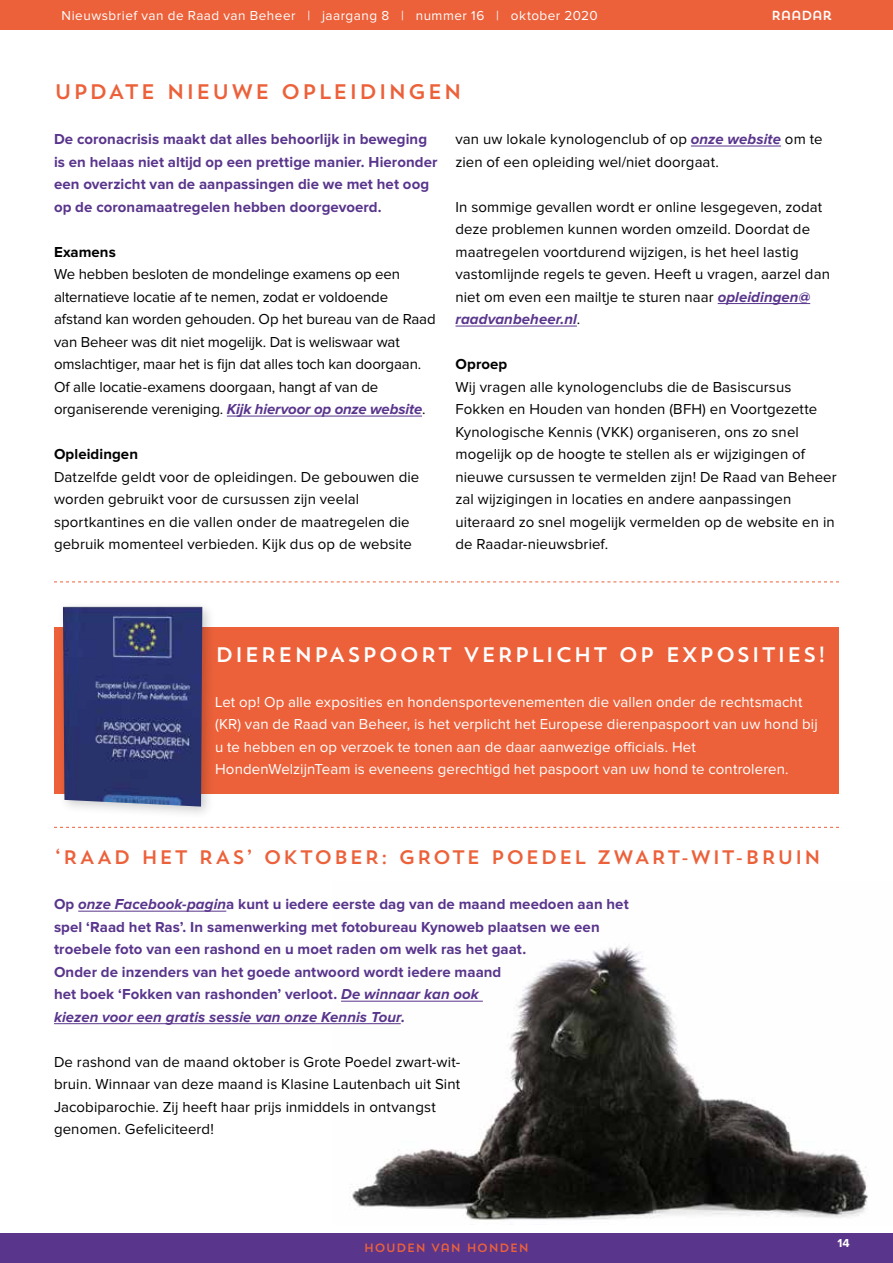
<style>
.page{position:relative;width:893px;height:1263px;background:#fff}
.page>*{position:absolute;margin:0;border:0;box-sizing:border-box;transform-origin:0 0}
.t1{font:21px "Trend Sans One";letter-spacing:.045em;color:#fff}
.t2{font:21px "Trend Sans One";letter-spacing:.045em;color:#ec613a}
.t3{font:19.5px "Trend Sans One";letter-spacing:.05em;color:#ec613a}
.t4{font:15px/22.5px "Proxima Nova";letter-spacing:.005em;color:#000}
.t5{font:700 15px/22.5px "Proxima Nova";letter-spacing:.005em;color:#59358c}
.t6{font:15px/22.5px "Proxima Nova";letter-spacing:.005em;color:#fff}
.t7{font:700 15px "Proxima Nova";letter-spacing:.005em;color:#000}
.t8{font:13.5px "Proxima Nova";letter-spacing:.035em;color:#fff}
.t9{font:13.05px "Trend Sans One";letter-spacing:-.07em;color:#fff}
.t10{font:12px "Trend Sans One";color:#ec613a}
.t11{font:700 12px "Proxima Nova";color:#fff}
.s1{font-weight:700;font-style:italic;color:#59358c}
.s2{font-style:italic}
</style>
<div class="page">
<div style="left:0;top:1233px;width:893px;height:30px;background:#59358c"></div>
<div style="left:0;top:0;width:893px;height:30px;background:#ec613a"></div>
<img style="left:333px;top:945px;width:535px;height:275px">
<svg style="left:54px;top:581px;width:785px;height:1px"></svg>
<hr style="left:227px;top:416px;width:195px;height:1px;background:#59358c">
<hr style="left:691px;top:146px;width:90px;height:1px;background:#59358c">
<hr style="left:718px;top:303px;width:92px;height:1px;background:#59358c">
<hr style="left:455px;top:326px;width:122px;height:1px;background:#59358c">
<div style="left:54px;top:627px;width:785px;height:166px;background:#ec613a"></div>
<div style="left:57px;top:600px;width:159px;height:220px;background:#000;opacity:.2"></div>
<img style="left:63px;top:607px;width:139px;height:199px">
<hr style="left:78px;top:911px;width:148px;height:1px;background:#59358c">
<hr style="left:341px;top:1001px;width:142px;height:1px;background:#59358c">
<hr style="left:54px;top:1023px;width:347px;height:1px;background:#59358c">
<svg style="left:54px;top:827px;width:785px;height:1px"></svg>
<p class="t8" style="left:62px;top:9px;width:537px">Nieuwsbrief van de Raad van Beheer | jaargang 8 | nummer 16 | oktober 2020</p>
<p class="t9" style="left:771px;top:7px;width:63px">RAADAR</p>
<h1 class="t2" style="left:54px;top:78px;width:410px">UPDATE NIEUWE OPLEIDINGEN</h1>
<p class="t5" style="left:54px;top:128px;width:385px">De coronacrisis maakt dat alles behoorlijk in beweging is en helaas niet altijd op een prettige manier. Hieronder een overzicht van de aanpassingen die we met het oog op de coronamaatregelen hebben doorgevoerd.</p>
<p class="t7" style="left:54px;top:245px;width:63px">Examens</p>
<p class="t4" style="left:54px;top:263px;width:383px">We hebben besloten de mondelinge examens op een alternatieve locatie af te nemen, zodat er voldoende afstand kan worden gehouden. Op het bureau van de Raad van Beheer was dit niet mogelijk. Dat is weliswaar wat omslachtiger, maar het is fijn dat alles toch kan doorgaan.<br>Of alle locatie-examens doorgaan, hangt af van de organiserende vereniging. <span class="s1">Kijk hiervoor op onze website</span>.</p>
<p class="t7" style="left:54px;top:447px;width:86px">Opleidingen</p>
<p class="t4" style="left:54px;top:466px;width:367px">Datzelfde geldt voor de opleidingen. De gebouwen die worden gebruikt voor de cursussen zijn veelal sportkantines en die vallen onder de maatregelen die gebruik momenteel verbieden. Kijk dus op de website</p>
<p class="t4" style="left:455px;top:128px;width:368px">van uw lokale kynologenclub of op <span class="s1">onze website</span> om te zien of een opleiding wel/niet doorgaat.</p>
<p class="t4" style="left:455px;top:196px;width:376px">In sommige gevallen wordt er online lesgegeven, zodat deze problemen kunnen worden omzeild. Doordat de maatregelen voortdurend wijzigen, is het heel lastig vastomlijnde regels te geven. Heeft u vragen, aarzel dan niet om even een mailtje te sturen naar <span class="s1">opleidingen@ raadvanbeheer.nl</span>.</p>
<p class="t7" style="left:455px;top:357px;width:53px">Oproep</p>
<p class="t4" style="left:455px;top:376px;width:383px">Wij vragen alle kynologenclubs die de Basiscursus Fokken en Houden van honden (BFH) en Voortgezette Kynologische Kennis (VKK) organiseren, ons zo snel mogelijk op de hoogte te stellen als er wijzigingen of nieuwe cursussen te vermelden zijn! De Raad van Beheer zal wijzigingen in locaties en andere aanpassingen uiteraard zo snel mogelijk vermelden op de website en in de Raadar-nieuwsbrief.</p>
<h1 class="t1" style="left:215px;top:641px;width:613px">DIERENPASPOORT VERPLICHT OP EXPOSITIES!</h1>
<p class="t6" style="left:215px;top:691px;width:604px">Let op! Op alle exposities en hondensportevenementen die vallen onder de rechtsmacht (KR) van de Raad van Beheer, is het verplicht het Europese dierenpaspoort van uw hond bij u te hebben en op verzoek te tonen aan de daar aanwezige officials. Het HondenWelzijnTeam is eveneens gerechtigd het paspoort van uw hond te controleren.</p>
<h2 class="t3" style="left:54px;top:845px;width:769px">‘RAAD HET RAS’ OKTOBER: GROTE POEDEL ZWART-WIT-BRUIN</h2>
<p class="t5" style="left:54px;top:893px;width:576px">Op <span class="s2">onze Facebook-pagin</span>a kunt u iedere eerste dag van de maand meedoen aan het spel ‘Raad het Ras’. In samenwerking met fotobureau Kynoweb plaatsen we een troebele foto van een rashond en u moet raden om welk ras het gaat.<br>Onder de inzenders van het goede antwoord wordt iedere maand<br>het boek ‘Fokken van rashonden’ verloot. <span class="s2">De winnaar kan ook<br>kiezen voor een gratis sessie van onze Kennis Tour</span>.</p>
<p class="t4" style="left:54px;top:1051px;width:408px">De rashond van de maand oktober is Grote Poedel zwart-wit&shy;bruin. Winnaar van deze maand is Klasine Lautenbach uit Sint Jacobiparochie. Zij heeft haar prijs inmiddels in ontvangst genomen. Gefeliciteerd!</p>
<p class="t10" style="left:364px;top:1240px;width:167px">HOUDEN VAN HONDEN</p>
<p class="t11" style="left:837px;top:1237px;width:14px">14</p>
</div>
